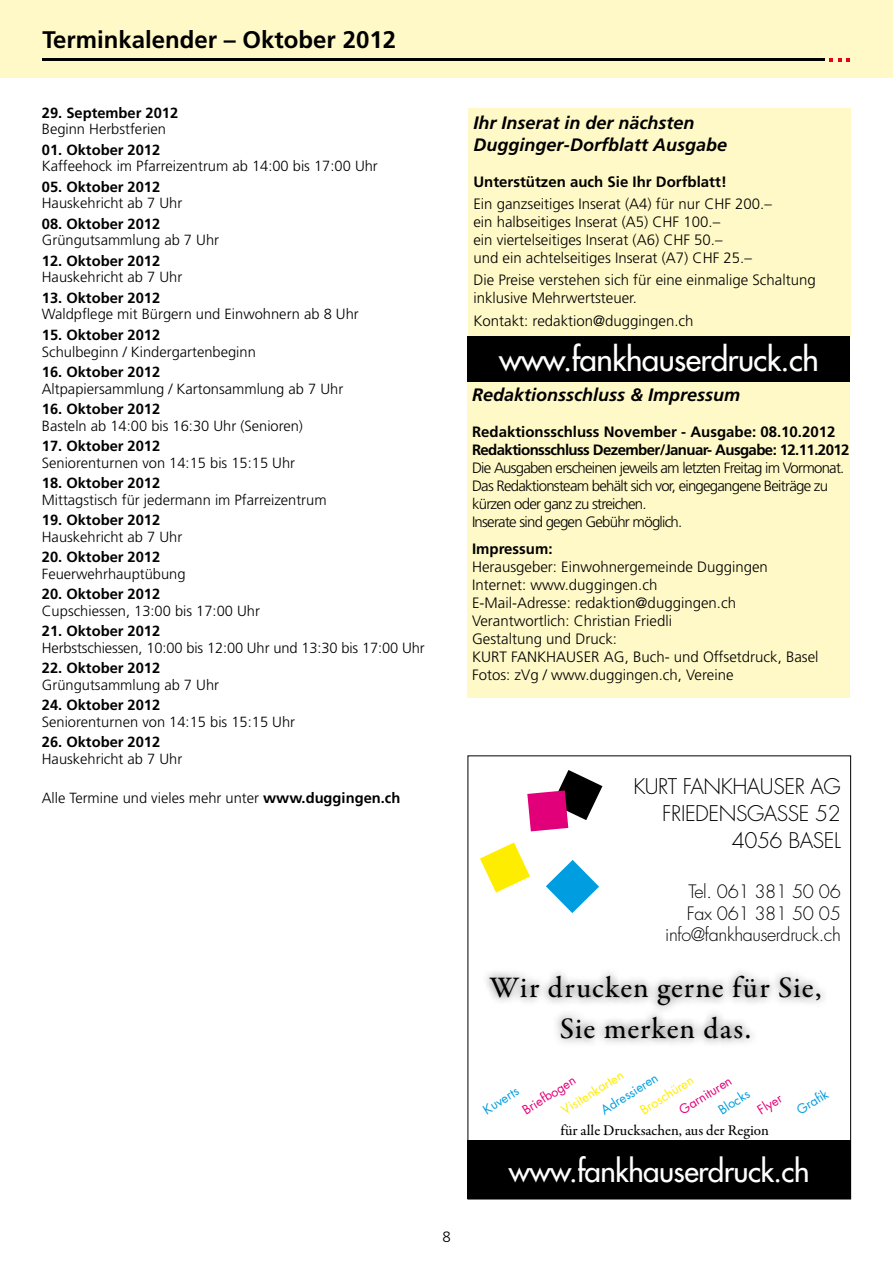
<style>
.page{position:relative;width:893px;height:1263px;background:#fff}
.page>*{position:absolute;margin:0;border:0;box-sizing:border-box;transform-origin:0 0}
.t1{font:500 31.5px "Futura Std";letter-spacing:-.02em;color:#fff}
.t2{font:500 30px/40.5px "Garamond Premr Pro";letter-spacing:.03em;color:#000;text-align:center}
.t3{font:500 29.55px "Futura Std";letter-spacing:-.02em;color:#fff}
.t4{font:700 24px "Frutiger LT Std";color:#000}
.t5{font:300 21px/27px "Futura Std";letter-spacing:-.02em;color:#000;text-align:right}
.t6{font:italic 700 18px/21.6px "Frutiger LT Std";color:#000}
.t7{font:300 18px/21.6px "Futura Std";letter-spacing:-.02em;color:#000;text-align:right}
.t8{font:300 15px/18px "Frutiger LT Std";color:#000}
.t9{font:300 15px/18px "Frutiger LT Std";letter-spacing:-.05em;color:#000}
.t10{font:700 15px/18px "Frutiger LT Std";letter-spacing:-.04em;color:#000}
.t11{font:700 15px "Frutiger LT Std";color:#000}
.t12{font:500 15px "Garamond Premr Pro";color:#000}
.t13{font:300 14.7px "Frutiger LT Std";color:#000}
.t14{font:700 14.7px "Frutiger LT Std";color:#000}
.t15{font:12.6px "Futura Std";color:#009ee0}
.t16{font:12.6px "Futura Std";color:#e2007a}
.t17{font:12.6px "Futura Std";color:#ffed00}
.s1{font-weight:700}
</style>
<div class="page">
<div style="left:0;top:0;width:893px;height:78px;background:#fff9c7"></div>
<hr style="left:42px;top:59px;width:782px;height:2px;background:#000">
<svg style="left:829px;top:58px;width:21px;height:4px"></svg>
<div style="left:468px;top:382px;width:382px;height:316px;background:#fff9c7"></div>
<div style="left:468px;top:108px;width:382px;height:229px;background:#fff9c7"></div>
<div style="left:468px;top:336px;width:382px;height:46px;background:#000"></div>
<div style="left:468px;top:1141px;width:383px;height:58px;background:#000"></div>
<svg style="left:480px;top:842px;width:50px;height:50px"></svg>
<svg style="left:546px;top:860px;width:53px;height:53px"></svg>
<svg style="left:527px;top:770px;width:75px;height:61px"></svg>
<div style="left:481px;top:966px;width:348px;height:81px;background:#000;opacity:.75"></div>
<h3 class="t4" style="left:43px;top:26px;width:355px">Terminkalender – Oktober 2012</h3>
<p class="t14" style="left:42px;top:104px;width:138px">29. September 2012</p>
<p class="t13" style="left:42px;top:121px;width:126px">Beginn Herbstferien</p>
<p class="t14" style="left:42px;top:141px;width:120px">01. Oktober 2012</p>
<p class="t13" style="left:42px;top:158px;width:337px">Kaffeehock im Pfarreizentrum ab 14:00 bis 17:00 Uhr</p>
<p class="t14" style="left:42px;top:178px;width:120px">05. Oktober 2012</p>
<p class="t13" style="left:42px;top:195px;width:142px">Hauskehricht ab 7 Uhr</p>
<p class="t14" style="left:42px;top:215px;width:120px">08. Oktober 2012</p>
<p class="t13" style="left:42px;top:232px;width:179px">Grüngutsammlung ab 7 Uhr</p>
<p class="t14" style="left:42px;top:252px;width:120px">12. Oktober 2012</p>
<p class="t13" style="left:42px;top:269px;width:142px">Hauskehricht ab 7 Uhr</p>
<p class="t14" style="left:42px;top:289px;width:120px">13. Oktober 2012</p>
<p class="t13" style="left:42px;top:306px;width:318px">Waldpflege mit Bürgern und Einwohnern ab 8 Uhr</p>
<p class="t14" style="left:42px;top:326px;width:120px">15. Oktober 2012</p>
<p class="t13" style="left:42px;top:343px;width:216px">Schulbeginn / Kindergartenbeginn</p>
<p class="t14" style="left:42px;top:363px;width:120px">16. Oktober 2012</p>
<p class="t13" style="left:42px;top:380px;width:303px">Altpapiersammlung / Kartonsammlung ab 7 Uhr</p>
<p class="t14" style="left:42px;top:400px;width:120px">16. Oktober 2012</p>
<p class="t13" style="left:42px;top:417px;width:263px">Basteln ab 14:00 bis 16:30 Uhr (Senioren)</p>
<p class="t14" style="left:42px;top:437px;width:120px">17. Oktober 2012</p>
<p class="t13" style="left:42px;top:454px;width:255px">Seniorenturnen von 14:15 bis 15:15 Uhr</p>
<p class="t14" style="left:42px;top:474px;width:120px">18. Oktober 2012</p>
<p class="t13" style="left:42px;top:491px;width:286px">Mittagstisch für jedermann im Pfarreizentrum</p>
<p class="t14" style="left:42px;top:511px;width:120px">19. Oktober 2012</p>
<p class="t13" style="left:42px;top:528px;width:142px">Hauskehricht ab 7 Uhr</p>
<p class="t14" style="left:42px;top:548px;width:120px">20. Oktober 2012</p>
<p class="t13" style="left:42px;top:565px;width:145px">Feuerwehrhauptübung</p>
<p class="t14" style="left:42px;top:585px;width:120px">20. Oktober 2012</p>
<p class="t13" style="left:42px;top:602px;width:220px">Cupschiessen, 13:00 bis 17:00 Uhr</p>
<p class="t14" style="left:42px;top:622px;width:120px">21. Oktober 2012</p>
<p class="t13" style="left:42px;top:639px;width:384px">Herbstschiessen, 10:00 bis 12:00 Uhr und 13:30 bis 17:00 Uhr</p>
<p class="t14" style="left:42px;top:659px;width:120px">22. Oktober 2012</p>
<p class="t13" style="left:42px;top:676px;width:179px">Grüngutsammlung ab 7 Uhr</p>
<p class="t14" style="left:42px;top:696px;width:120px">24. Oktober 2012</p>
<p class="t13" style="left:42px;top:713px;width:255px">Seniorenturnen von 14:15 bis 15:15 Uhr</p>
<p class="t14" style="left:42px;top:733px;width:120px">26. Oktober 2012</p>
<p class="t13" style="left:42px;top:750px;width:142px">Hauskehricht ab 7 Uhr</p>
<p class="t13" style="left:42px;top:789px;width:360px">Alle Termine und vieles mehr unter <span class="s1">www.duggingen.ch</span></p>
<p class="t8" style="left:443px;top:1228px;width:10px">8</p>
<p class="t6" style="left:473px;top:112px;width:255px">Ihr Inserat in der nächsten<br>Dugginger-Dorfblatt Ausgabe</p>
<p class="t11" style="left:473px;top:173px;width:255px">Unterstützen auch Sie Ihr Dorfblatt!</p>
<p class="t8" style="left:473px;top:195px;width:300px">Ein ganzseitiges Inserat (A4) für nur CHF 200.– ein halbseitiges Inserat (A5) CHF 100.–<br>ein viertelseitiges Inserat (A6) CHF 50.–<br>und ein achtelseitiges Inserat (A7) CHF 25.–</p>
<p class="t8" style="left:473px;top:271px;width:344px">Die Preise verstehen sich für eine einmalige Schaltung inklusive Mehrwertsteuer.</p>
<p class="t8" style="left:473px;top:312px;width:222px">Kontakt: redaktion@duggingen.ch</p>
<h1 class="t1" style="left:499px;top:340px;width:321px">www.fankhauserdruck.ch</h1>
<p class="t6" style="left:472px;top:384px;width:269px">Redaktionsschluss &amp; Impressum</p>
<p class="t10" style="left:472px;top:423px;width:379px">Redaktionsschluss November - Ausgabe: 08.10.2012<br>Redaktionsschluss Dezember/Januar- Ausgabe: 12.11.2012</p>
<p class="t9" style="left:472px;top:459px;width:374px">Die Ausgaben erscheinen jeweils am letzten Freitag im Vormonat.<br>Das Redaktionsteam behält sich vor, eingegangene Beiträge zu kürzen oder ganz zu streichen.<br>Inserate sind gegen Gebühr möglich.</p>
<p class="t11" style="left:472px;top:540px;width:82px">Impressum:</p>
<p class="t8" style="left:472px;top:558px;width:348px">Herausgeber: Einwohnergemeinde Duggingen Internet: www.duggingen.ch<br>E-Mail-Adresse: redaktion@duggingen.ch Verantwortlich: Christian Friedli<br>Gestaltung und Druck:<br>KURT FANKHAUSER AG, Buch- und Offsetdruck, Basel Fotos: zVg / www.duggingen.ch, Vereine</p>
<h3 class="t5" style="left:633px;top:773px;width:209px">KURT FANKHAUSER AG<br>FRIEDENSGASSE 52<br>4056 BASEL</h3>
<p class="t7" style="left:665px;top:881px;width:177px">TEL. 061 381 50 06<br>FAX 061 381 50 05<br>INFO@FANKHAUSERDRUCK.CH</p>
<h2 class="t2" style="left:489px;top:968px;width:333px">Wir drucken gerne für Sie,<br>Sie merken das.</h2>
<p class="t17" style="left:559px;top:1104px;width:71px;rotate:-32deg">Visitenkarten</p>
<p class="t15" style="left:598px;top:1104px;width:66px;rotate:-32deg">Adressieren</p>
<p class="t17" style="left:637px;top:1104px;width:62px;rotate:-32deg">Broschüren</p>
<p class="t15" style="left:480px;top:1104px;width:41px;rotate:-32deg">Kuverts</p>
<p class="t16" style="left:519px;top:1104px;width:61px;rotate:-32deg">Briefbogen</p>
<p class="t16" style="left:676px;top:1104px;width:61px;rotate:-32deg">Garnituren</p>
<p class="t15" style="left:715px;top:1104px;width:36px;rotate:-32deg">Blocks</p>
<p class="t16" style="left:754px;top:1104px;width:28px;rotate:-32deg">Flyer</p>
<p class="t15" style="left:794px;top:1104px;width:36px;rotate:-32deg">Grafi k</p>
<p class="t12" style="left:561px;top:1121px;width:210px">für alle Drucksachen, aus der Region</p>
<h3 class="t3" style="left:509px;top:1153px;width:302px">www.fankhauserdruck.ch</h3>
</div>
